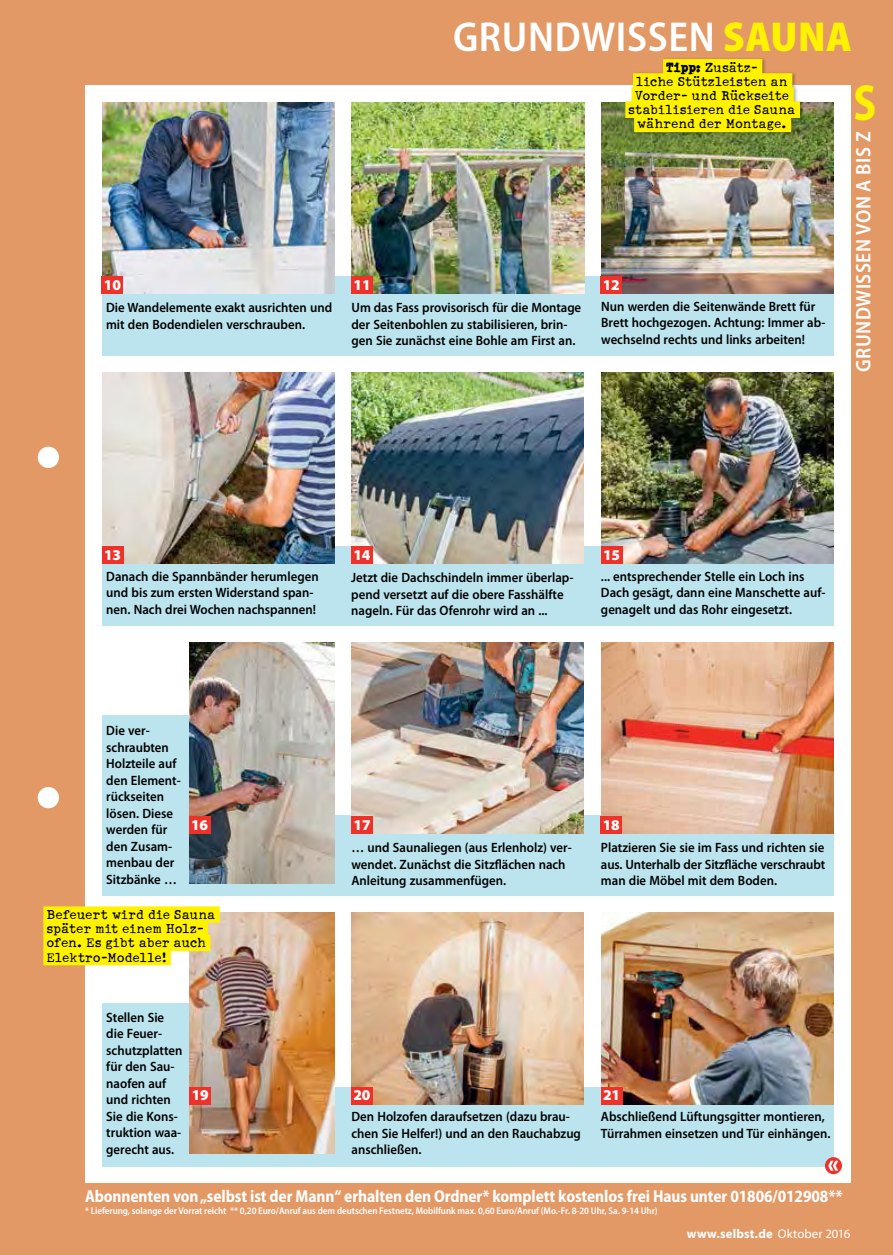
<style>
.page{position:relative;width:893px;height:1255px;background:#fff}
.page>*{position:absolute;margin:0;border:0;box-sizing:border-box;transform-origin:0 0}
.t1{font:700 semi-condensed 51px "Myriad Pro";color:#fff200;scale:.9 1}
.t2{font:600 semi-condensed 42px "Myriad Pro";letter-spacing:.015em;color:#fff}
.t3{font:600 semi-condensed 21px "Myriad Pro";letter-spacing:.025em;color:#fff}
.t4{font:700 semi-condensed 17.25px "Myriad Pro";letter-spacing:-.005em;color:#fff;scale:.96 1}
.t5{font:15px/14.1px "Schmutz Pro Cleaned";letter-spacing:.025em;color:#000;text-align:center}
.t6{font:900 15px "Myriad Pro";letter-spacing:-.01em;color:#fff}
.t7{font:600 13.5px/16.5px "Myriad Pro";color:#000;scale:.95 1}
.t8{font:700 12.75px "Myriad Pro";letter-spacing:.01em;color:#fff}
.t9{font:600 semi-condensed 9.75px "Myriad Pro";letter-spacing:-.005em;color:#fff}
.s1{font-weight:900;color:#fff200}
.s2{font-family:"Schmutz Pro Clogged"}
.s3{font-weight:400}
</style>
<div class="page">
<div style="left:0;top:0;width:893px;height:1254px;background:#e29966"></div>
<div style="left:85px;top:85px;width:765px;height:1097px;background:#fff"></div>
<div style="left:102px;top:546px;width:731px;height:80px;background:#bbe4ee"></div>
<div style="left:102px;top:276px;width:731px;height:80px;background:#bbe4ee"></div>
<div style="left:102px;top:815px;width:731px;height:81px;background:#bbe4ee"></div>
<div style="left:102px;top:1086px;width:731px;height:80px;background:#bbe4ee"></div>
<img style="left:351px;top:372px;width:233px;height:191px">
<img style="left:352px;top:102px;width:232px;height:191px">
<img style="left:102px;top:102px;width:232px;height:191px">
<img style="left:352px;top:642px;width:232px;height:191px">
<img style="left:601px;top:642px;width:232px;height:191px">
<img style="left:351px;top:912px;width:233px;height:191px">
<img style="left:601px;top:102px;width:233px;height:191px">
<img style="left:601px;top:372px;width:232px;height:191px">
<img style="left:102px;top:372px;width:232px;height:191px">
<img style="left:601px;top:912px;width:232px;height:191px">
<div style="left:102px;top:715px;width:102px;height:168px;background:#bbe4ee"></div>
<div style="left:102px;top:1003px;width:102px;height:150px;background:#bbe4ee"></div>
<img style="left:189px;top:642px;width:145px;height:241px">
<img style="left:189px;top:912px;width:145px;height:241px">
<svg style="left:825px;top:1157px;width:17px;height:17px"></svg>
<svg style="left:828px;top:1160px;width:10px;height:10px"></svg>
<div style="left:351px;top:546px;width:21px;height:17px;background:#ee3129"></div>
<div style="left:351px;top:276px;width:22px;height:17px;background:#ee3129"></div>
<div style="left:102px;top:276px;width:21px;height:17px;background:#ee3129"></div>
<div style="left:351px;top:816px;width:22px;height:17px;background:#ee3129"></div>
<div style="left:190px;top:1086px;width:21px;height:17px;background:#ee3129"></div>
<div style="left:189px;top:816px;width:21px;height:17px;background:#ee3129"></div>
<div style="left:601px;top:276px;width:21px;height:17px;background:#ee3129"></div>
<div style="left:601px;top:816px;width:21px;height:17px;background:#ee3129"></div>
<div style="left:351px;top:1086px;width:21px;height:17px;background:#ee3129"></div>
<div style="left:601px;top:546px;width:21px;height:17px;background:#ee3129"></div>
<div style="left:102px;top:546px;width:21px;height:17px;background:#ee3129"></div>
<div style="left:601px;top:1086px;width:21px;height:17px;background:#ee3129"></div>
<div style="left:624px;top:57px;width:180px;height:79px;background:#000;opacity:.3"></div>
<div style="left:663px;top:59px;width:99px;height:17px;background:#fff200"></div>
<div style="left:633px;top:73px;width:159px;height:17px;background:#fff200"></div>
<div style="left:632px;top:87px;width:162px;height:17px;background:#fff200"></div>
<div style="left:625px;top:101px;width:175px;height:17px;background:#fff200"></div>
<div style="left:634px;top:116px;width:157px;height:16px;background:#fff200"></div>
<div style="left:43px;top:906px;width:177px;height:16px;background:#fff200"></div>
<div style="left:43px;top:920px;width:165px;height:17px;background:#fff200"></div>
<div style="left:43px;top:934px;width:168px;height:17px;background:#fff200"></div>
<div style="left:43px;top:948px;width:128px;height:17px;background:#fff200"></div>
<div style="left:38px;top:446px;width:21px;height:22px;background:#fff;border-radius:50%"></div>
<div style="left:38px;top:787px;width:21px;height:21px;background:#fff;border-radius:50%"></div>
<h2 class="t2" style="left:453px;top:13px;width:400px">Grundwissen <span class="s1">SAUNA</span></h2>
<p class="t5" style="left:628px;top:60px;width:168px"><span class="s2">Tipp:</span> Zusätz-<br>liche Stützleisten an<br>Vorder- und Rückseite stabilisieren die Sauna während der Montage.</p>
<p class="t6" style="left:104px;top:276px;width:19px">10</p>
<p class="t6" style="left:354px;top:276px;width:19px">11</p>
<p class="t6" style="left:603px;top:276px;width:19px">12</p>
<p class="t7" style="left:106px;top:299px;width:239px">Die Wandelemente exakt ausrichten und mit den Bodendielen verschrauben.</p>
<p class="t7" style="left:351px;top:299px;width:243px">Um das Fass provisorisch für die Montage der Seitenbohlen zu stabilisieren, brin&shy;gen Sie zunächst eine Bohle am First an.</p>
<p class="t7" style="left:601px;top:298px;width:238px">Nun werden die Seitenwände Brett für<br>Brett hochgezogen. Achtung: Immer ab&shy;wechselnd rechts und links arbeiten!</p>
<h1 class="t1" style="left:853px;top:75px;width:27px">S</h1>
<h3 class="t3" style="left:852px;top:372px;width:242px;rotate:-90deg">Grundwissen von A bis Z</h3>
<p class="t6" style="left:104px;top:546px;width:19px">13</p>
<p class="t6" style="left:603px;top:546px;width:19px">15</p>
<p class="t6" style="left:353px;top:546px;width:19px">14</p>
<p class="t7" style="left:106px;top:568px;width:225px">Danach die Spannbänder herumlegen und bis zum ersten Widerstand span&shy;nen. Nach drei Wochen nachspannen!</p>
<p class="t7" style="left:351px;top:569px;width:236px">Jetzt die Dachschindeln immer überlap&shy;pend versetzt auf die obere Fasshälfte nageln. Für das Ofenrohr wird an ...</p>
<p class="t7" style="left:601px;top:568px;width:238px">... entsprechender Stelle ein Loch ins<br>Dach gesägt, dann eine Manschette auf&shy;genagelt und das Rohr eingesetzt.</p>
<p class="t7" style="left:106px;top:722px;width:80px">Die ver&shy;schraubten<br>Holzteile auf den Element&shy;rückseiten lösen. Diese werden für den Zusam&shy;menbau der<br>Sitzbänke …</p>
<p class="t6" style="left:191px;top:816px;width:19px">16</p>
<p class="t5" style="left:47px;top:907px;width:170px;text-align:left">Befeuert wird die Sauna später mit einem Holz&shy;ofen. Es gibt aber auch<br>Elektro-Modelle!</p>
<p class="t7" style="left:106px;top:1009px;width:82px">Stellen Sie die Feuer&shy;schutzplatten für den Sau&shy;naofen auf und richten<br>Sie die Kons&shy;truktion waa&shy;gerecht aus.</p>
<p class="t6" style="left:192px;top:1086px;width:19px">19</p>
<p class="t6" style="left:354px;top:816px;width:19px">17</p>
<p class="t6" style="left:603px;top:816px;width:19px">18</p>
<p class="t7" style="left:351px;top:839px;width:233px">… und Saunaliegen (aus Erlenholz) ver&shy;wendet. Zunächst die Sitzflächen nach<br>Anleitung zusammenfügen.</p>
<p class="t7" style="left:601px;top:839px;width:238px;text-align:justify">Platzieren Sie sie im Fass und richten sie aus. Unterhalb der Sitzfläche verschraubt man die Möbel mit dem Boden.</p>
<p class="t6" style="left:353px;top:1086px;width:19px">20</p>
<p class="t7" style="left:351px;top:1108px;width:243px">Den Holzofen daraufsetzen (dazu brau&shy;chen Sie Helfer!) und an den Rauchabzug anschließen.</p>
<p class="t6" style="left:603px;top:1086px;width:19px">21</p>
<p class="t7" style="left:601px;top:1108px;width:243px">Abschließend Lüftungsgitter montieren,<br>Türrahmen einsetzen und Tür einhängen.</p>
<p class="t4" style="left:85px;top:1186px;width:791px">Abonnenten von „selbst ist der Mann“ erhalten den Ordner* komplett kostenlos frei Haus unter 01806/012908**</p>
<p class="t9" style="left:85px;top:1205px;width:574px">* Lieferung, solange der Vorrat reicht ** 0,20 Euro/Anruf aus dem deutschen Festnetz, Mobilfunk max. 0,60 Euro/Anruf (Mo.-Fr. 8-20 Uhr, Sa. 9-14 Uhr)</p>
<p class="t8" style="left:687px;top:1226px;width:165px">www.selbst.de <span class="s3">Oktober 2016</span></p>
</div>
